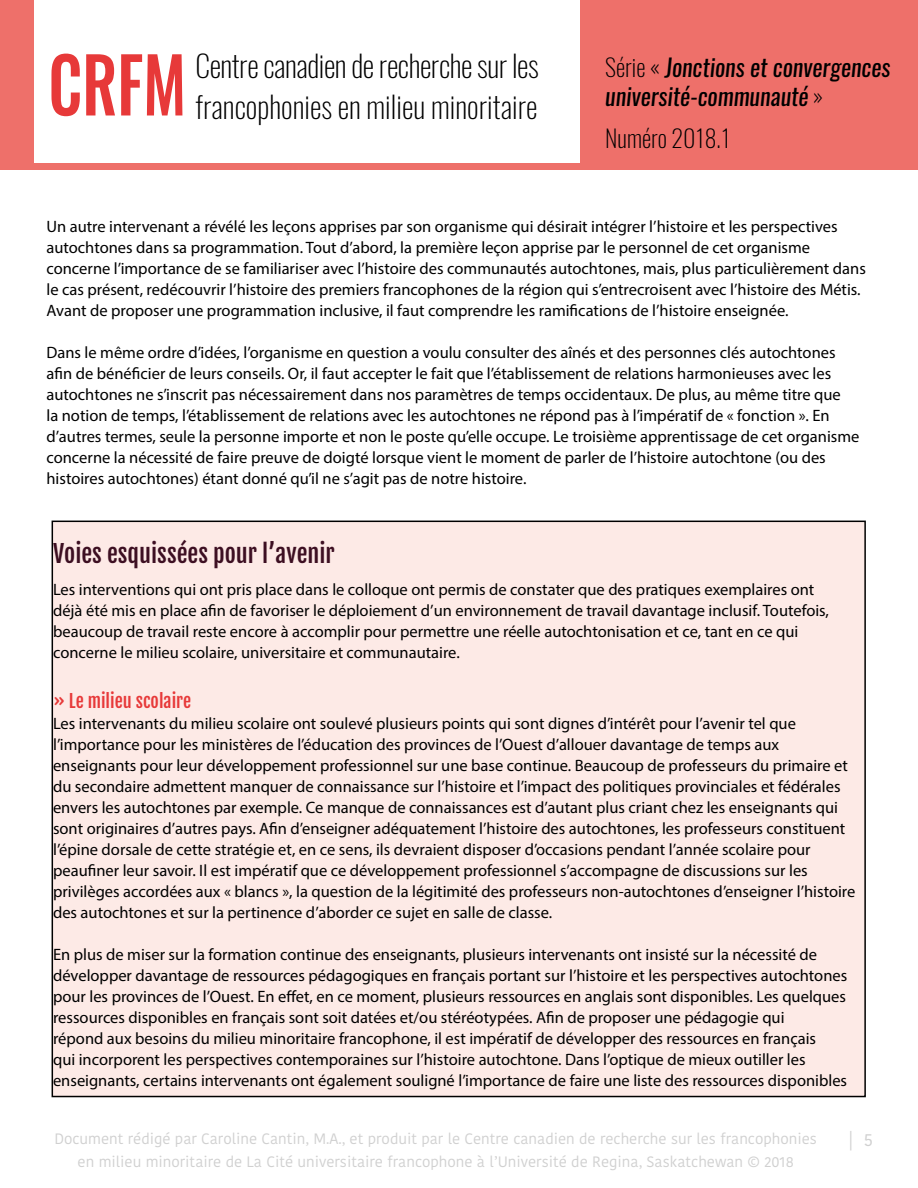
<style>
.page{position:relative;width:918px;height:1188px;background:#fff}
.page>*{position:absolute;margin:0;border:0;box-sizing:border-box;transform-origin:0 0}
.t1{font:500 75.6px "Oswald";color:#e73939;scale:.83 1}
.t2{font:200 30px "Oswald";color:#000}
.t3{font:italic 24px/28.8px "Oswald";color:#000}
.t4{font:24px "Fjalla One";color:#3d0f22}
.t5{font:200 24px "Oswald";color:#000}
.t6{font:18px "Fjalla One";color:#e73939}
.t7{font:18px "Kohinoor Devanagari";color:#d0d0d0}
.t8{font:16.5px/21px "Myriad Pro";color:#000}
.t9{font:15px/23.2px "Kohinoor Devanagari";color:#d0d0d0;text-align:center}
.s1{font-weight:200;font-style:normal}
</style>
<div class="page">
<div style="left:580px;top:0;width:338px;height:169px;background:#ee706a"></div>
<div style="left:0;top:0;width:34px;height:167px;background:#ee706a"></div>
<div style="left:0;top:163px;width:918px;height:7px;background:#ee706a"></div>
<div style="left:52px;top:521px;width:813px;height:576px;background:#fdeae6"></div>
<h1 class="t1" style="left:48px;top:32px;width:167px">CRFM</h1>
<h2 class="t2" style="left:195px;top:46px;width:345px">Centre canadien de recherche sur les</h2>
<h2 class="t2" style="left:195px;top:87px;width:344px">francophonies en milieu minoritaire</h2>
<h3 class="t3" style="left:605px;top:53px;width:287px"><span class="s1">Série «</span> Jonctions et convergences université-communauté <span class="s1">»</span></h3>
<h3 class="t5" style="left:605px;top:122px;width:127px">Numéro 2018.1</h3>
<p class="t8" style="left:46px;top:216px;width:821px">Un autre intervenant a révélé les leçons apprises par son organisme qui désirait intégrer l’histoire et les perspectives autochtones dans sa programmation. Tout d’abord, la première leçon apprise par le personnel de cet organisme concerne l’importance de se familiariser avec l’histoire des communautés autochtones, mais, plus particulièrement dans le cas présent, redécouvrir l’histoire des premiers francophones de la région qui s’entrecroisent avec l’histoire des Métis.<br>Avant de proposer une programmation inclusive, il faut comprendre les ramifications de l’histoire enseignée.</p>
<p class="t8" style="left:46px;top:342px;width:815px">Dans le même ordre d’idées, l’organisme en question a voulu consulter des aînés et des personnes clés autochtones afin de bénéficier de leurs conseils. Or, il faut accepter le fait que l’établissement de relations harmonieuses avec les autochtones ne s’inscrit pas nécessairement dans nos paramètres de temps occidentaux. De plus, au même titre que<br>la notion de temps, l’établissement de relations avec les autochtones ne répond pas à l’impératif de « fonction ». En d’autres termes, seule la personne importe et non le poste qu’elle occupe. Le troisième apprentissage de cet organisme concerne la nécessité de faire preuve de doigté lorsque vient le moment de parler de l’histoire autochtone (ou des histoires autochtones) étant donné qu’il ne s’agit pas de notre histoire.</p>
<h3 class="t4" style="left:53px;top:539px;width:283px">Voies esquissées pour l’avenir</h3>
<p class="t8" style="left:53px;top:579px;width:777px">Les interventions qui ont pris place dans le colloque ont permis de constater que des pratiques exemplaires ont déjà été mis en place afin de favoriser le déploiement d’un environnement de travail davantage inclusif. Toutefois, beaucoup de travail reste encore à accomplir pour permettre une réelle autochtonisation et ce, tant en ce qui concerne le milieu scolaire, universitaire et communautaire.</p>
<p class="t6" style="left:53px;top:690px;width:140px">» Le milieu scolaire</p>
<p class="t8" style="left:53px;top:713px;width:804px">Les intervenants du milieu scolaire ont soulevé plusieurs points qui sont dignes d’intérêt pour l’avenir tel que l’importance pour les ministères de l’éducation des provinces de l’Ouest d’allouer davantage de temps aux enseignants pour leur développement professionnel sur une base continue. Beaucoup de professeurs du primaire et du secondaire admettent manquer de connaissance sur l’histoire et l’impact des politiques provinciales et fédérales envers les autochtones par exemple. Ce manque de connaissances est d’autant plus criant chez les enseignants qui sont originaires d’autres pays. Afin d’enseigner adéquatement l’histoire des autochtones, les professeurs constituent l’épine dorsale de cette stratégie et, en ce sens, ils devraient disposer d’occasions pendant l’année scolaire pour peaufiner leur savoir. Il est impératif que ce développement professionnel s’accompagne de discussions sur les privilèges accordées aux « blancs », la question de la légitimité des professeurs non-autochtones d’enseigner l’histoire des autochtones et sur la pertinence d’aborder ce sujet en salle de classe.</p>
<p class="t8" style="left:53px;top:944px;width:796px">En plus de miser sur la formation continue des enseignants, plusieurs intervenants ont insisté sur la nécessité de développer davantage de ressources pédagogiques en français portant sur l’histoire et les perspectives autochtones pour les provinces de l’Ouest. En effet, en ce moment, plusieurs ressources en anglais sont disponibles. Les quelques ressources disponibles en français sont soit datées et/ou stéréotypées. Afin de proposer une pédagogie qui<br>répond aux besoins du milieu minoritaire francophone, il est impératif de développer des ressources en français<br>qui incorporent les perspectives contemporaines sur l’histoire autochtone. Dans l’optique de mieux outiller les enseignants, certains intervenants ont également souligné l’importance de faire une liste des ressources disponibles</p>
<p class="t9" style="left:54px;top:1127px;width:764px">Document rédigé par Caroline Cantin, M.A., et produit par le Centre canadien de recherche sur les francophonies en milieu minoritaire de La Cité universitaire francophone à l’Université de Regina, Saskatchewan © 2018</p>
<p class="t7" style="left:849px;top:1130px;width:26px">| 5</p>
</div>
